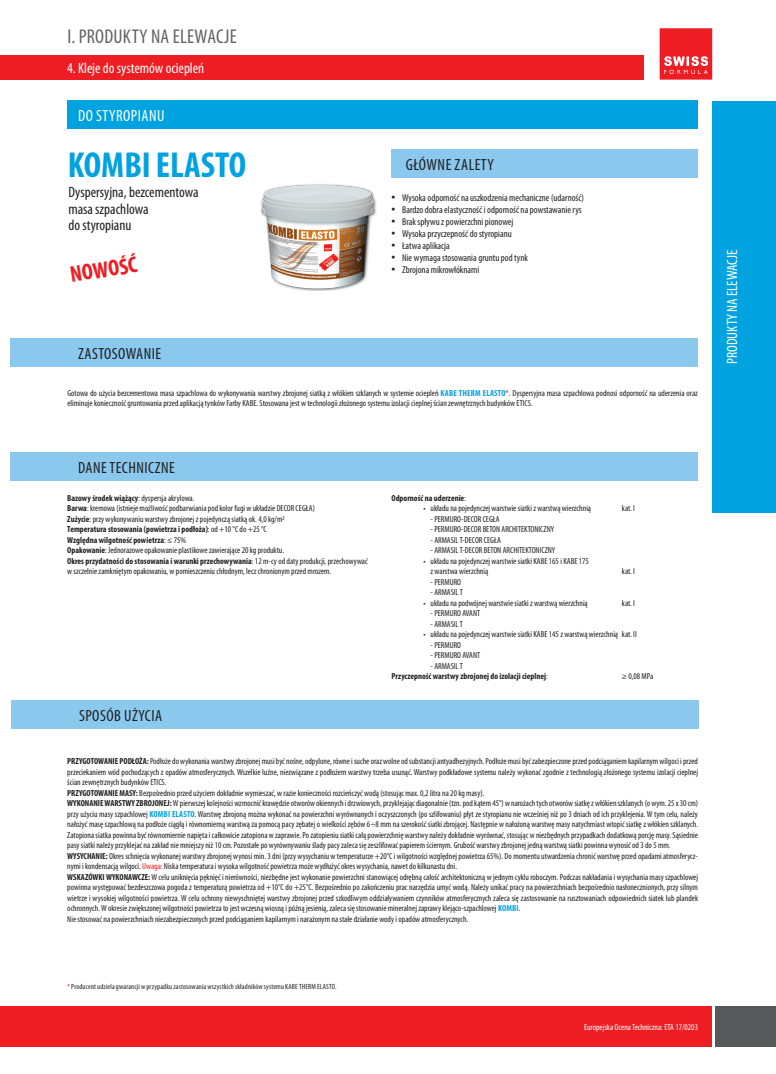
<style>
.page{position:relative;width:776px;height:1074px;background:#fff}
.page>*{position:absolute;margin:0;border:0;box-sizing:border-box;transform-origin:0 0}
.PRODUKT_elewacje{font:700 condensed 36.25px "Myriad Pro";color:#00a2df}
.t1{font:700 condensed 23px "Myriad Pro";color:#ee1d23}
.t2{font:condensed 20px "Myriad Pro";letter-spacing:.01em;color:#636366}
.tematy_prawa{font:condensed 16.25px "Myriad Pro";letter-spacing:.03em;color:#231f20}
.PODDZIAL{font:condensed 16.25px "Myriad Pro";letter-spacing:.03em;color:#fff}
.tematy_lewa{font:condensed 16.25px "Myriad Pro";letter-spacing:.03em;color:#231f20}
.tekst_wstepu{font:condensed 15px/16.2px "Myriad Pro";color:#231f20}
.DZIAŁ{font:condensed 15px "Myriad Pro";letter-spacing:-.005em;color:#fff}
.t3{font:condensed 10px "Myriad Pro";color:#231f20}
.justuj{font:condensed 8.75px/10.5px "Myriad Pro";color:#231f20}
.dane_techniczne{font:condensed 8.75px/10.5px "Myriad Pro";color:#231f20}
.dane_techniczne-2{font:700 condensed 8.75px "Myriad Pro";color:#231f20}
.aprobata{font:condensed 8.75px "Myriad Pro";color:#fff}
.przypiski_dol{font:condensed 7.5px "Myriad Pro";letter-spacing:.02em;color:#231f20}
.s1{font-size:15px}
.s2{font-weight:700;color:#00a2df}
.s3{color:#ee1d23}
.s4{font-weight:400}
.s5{font-weight:700}
</style>
<div class="page">
<div style="left:0;top:1006px;width:712px;height:40px;background:#ee1d23"></div>
<svg style="left:660px;top:28px;width:52px;height:52px;background:#ef373c"></svg>
<div style="left:0;top:55px;width:644px;height:25px;background:#ee1d23"></div>
<div style="left:716px;top:1006px;width:60px;height:40px;background:#57585a"></div>
<div style="left:712px;top:101px;width:64px;height:411px;background:#00a2df"></div>
<img style="left:261px;top:184px;width:116px;height:107px">
<div style="left:67px;top:100px;width:631px;height:29px;background:#00a2df"></div>
<div style="left:11px;top:338px;width:687px;height:29px;background:#8ac8ee"></div>
<div style="left:11px;top:452px;width:687px;height:29px;background:#8ac8ee"></div>
<div style="left:12px;top:700px;width:687px;height:28px;background:#8ac8ee"></div>
<div style="left:392px;top:149px;width:306px;height:29px;background:#8ac8ee"></div>
<h3 class="t2" style="left:68px;top:25px;width:171px">I. PRODUKTY NA ELEWACJE</h3>
<p class="DZIAŁ" style="left:67px;top:59px;width:138px">4. Kleje do systemów ociepleń</p>
<p class="PODDZIAL" style="left:78px;top:106px;width:88px">DO STYROPIANU</p>
<p class="PRODUKT_elewacje" style="left:68px;top:142px;width:180px">KOMBI ELASTO</p>
<p class="tekst_wstepu" style="left:68px;top:184px;width:132px">Dyspersyjna, bezcementowa masa szpachlowa<br>do styropianu</p>
<p class="t3" style="left:392px;top:192px;width:194px"><span class="s1">•</span> Wysoka odporność na uszkodzenia mechaniczne (udarność)</p>
<p class="tematy_lewa" style="left:406px;top:155px;width:90px">GŁÓWNE ZALETY</p>
<p class="t3" style="left:392px;top:204px;width:192px"><span class="s1">•</span> Bardzo dobra elastyczność i odporność na powstawanie rys</p>
<p class="t3" style="left:392px;top:216px;width:123px"><span class="s1">•</span> Brak spływu z powierzchni pionowej</p>
<p class="t3" style="left:392px;top:228px;width:122px"><span class="s1">•</span> Wysoka przyczepność do styropianu</p>
<p class="t3" style="left:392px;top:240px;width:60px"><span class="s1">•</span> Łatwa aplikacja</p>
<p class="t3" style="left:392px;top:252px;width:138px"><span class="s1">•</span> Nie wymaga stosowania gruntu pod tynk</p>
<p class="t3" style="left:392px;top:264px;width:89px"><span class="s1">•</span> Zbrojona mikrowłóknami</p>
<p class="t1" style="left:68px;top:260px;width:69px;rotate:-9deg">NOWOŚĆ</p>
<p class="tematy_prawa" style="left:78px;top:343px;width:85px">ZASTOSOWANIE</p>
<p class="justuj" style="left:67px;top:387px;width:632px">Gotowa do użycia bezcementowa masa szpachlowa do wykonywania warstwy zbrojonej siatką z włókien szklanych w systemie ociepleń <span class="s2">KABE THERM ELASTO</span><span class="s3">*</span>. Dyspersyjna masa szpachlowa podnosi odporność na uderzenia oraz eliminuje konieczność gruntowania przed aplikacją tynków Farby KABE. Stosowana jest w technologii złożonego systemu izolacji cieplnej ścian zewnętrznych budynków ETICS.</p>
<p class="tematy_prawa" style="left:78px;top:457px;width:98px">DANE TECHNICZNE</p>
<p class="dane_techniczne-2" style="left:67px;top:492px;width:129px">Bazowy środek wiążący<span class="s4">: dyspersja akrylowa.</span></p>
<p class="dane_techniczne" style="left:67px;top:503px;width:249px"><span class="s5">Barwa</span>: kremowa (istnieje możliwość podbarwiania pod kolor fugi w układzie DECOR CEGŁA)</p>
<p class="dane_techniczne" style="left:67px;top:513px;width:219px"><span class="s5">Zużycie</span>: przy wykonywaniu warstwy zbrojonej z pojedynczą siatką ok. 4,0 kg/m2</p>
<p class="dane_techniczne-2" style="left:67px;top:524px;width:201px">Temperatura stosowania (powietrza i podłoża)<span class="s4">: od +10 °C do +25 °C</span></p>
<p class="dane_techniczne-2" style="left:67px;top:534px;width:120px">Względna wilgotność powietrza<span class="s4">: ≤ 75%</span></p>
<p class="dane_techniczne" style="left:67px;top:545px;width:218px"><span class="s5">Opakowanie</span>: Jednorazowe opakowanie plastikowe zawierające 20 kg produktu.</p>
<p class="dane_techniczne" style="left:67px;top:555px;width:302px"><span class="s5">Okres przydatności do stosowania i warunki przechowywania</span>: 12 m-cy od daty produkcji, przechowywać w szczelnie zamkniętym opakowaniu, w pomieszczeniu chłodnym, lecz chronionym przed mrozem.</p>
<p class="tematy_prawa" style="left:79px;top:705px;width:85px">SPOSÓB UŻYCIA</p>
<p class="dane_techniczne-2" style="left:392px;top:492px;width:76px">Odporność na uderzenie<span class="s4">:</span></p>
<p class="justuj" style="left:423px;top:503px;width:169px">• układu na pojedynczej warstwie siatki z warstwą wierzchnią</p>
<p class="justuj" style="left:622px;top:503px;width:15px">kat. I</p>
<p class="justuj" style="left:431px;top:513px;width:71px">- PERMURO-DECOR CEGŁA</p>
<p class="justuj" style="left:431px;top:524px;width:125px">- PERMURO-DECOR BETON ARCHITEKTONICZNY</p>
<p class="justuj" style="left:431px;top:534px;width:72px">- ARMASIL T-DECOR CEGŁA</p>
<p class="justuj" style="left:431px;top:545px;width:126px">- ARMASIL T-DECOR BETON ARCHITEKTONICZNY</p>
<p class="justuj" style="left:431px;top:555px;width:160px;text-indent:-7px">• układu na pojedynczej warstwie siatki KABE 165 i KABE 175 z warstwa wierzchnią</p>
<p class="justuj" style="left:622px;top:566px;width:15px">kat. I</p>
<p class="justuj" style="left:431px;top:576px;width:32px">- PERMURO</p>
<p class="justuj" style="left:431px;top:587px;width:34px">- ARMASIL T</p>
<p class="justuj" style="left:423px;top:597px;width:166px">• układu na podwójnej warstwie siatki z warstwą wierzchnią</p>
<p class="justuj" style="left:622px;top:597px;width:15px">kat. I</p>
<p class="justuj" style="left:431px;top:608px;width:51px">- PERMURO AVANT</p>
<p class="justuj" style="left:431px;top:618px;width:34px">- ARMASIL T</p>
<p class="justuj" style="left:423px;top:629px;width:215px">• układu na pojedynczej warstwie siatki KABE 145 z warstwą wierzchnią kat. II</p>
<p class="justuj" style="left:431px;top:639px;width:32px">- PERMURO</p>
<p class="justuj" style="left:431px;top:650px;width:51px">- PERMURO AVANT</p>
<p class="justuj" style="left:431px;top:660px;width:34px">- ARMASIL T</p>
<p class="dane_techniczne-2" style="left:392px;top:671px;width:158px">Przyczepność warstwy zbrojonej do izolacji cieplnej<span class="s4">:</span></p>
<p class="dane_techniczne" style="left:622px;top:671px;width:33px">≥ 0,08 MPa</p>
<p class="justuj" style="left:67px;top:756px;width:632px;text-align:justify"><span class="s5">PRZYGOTOWANIE PODŁOŻA:</span> Podłoże do wykonania warstwy zbrojonej musi być nośne, odpylone, równe i suche oraz wolne od substancji antyadhezyjnych. Podłoże musi być zabezpieczone przed podciąganiem kapilarnym wilgoci i przed przeciekaniem wód pochodzących z opadów atmosferycznych. Wszelkie luźne, niezwiązane z podłożem warstwy trzeba usunąć. Warstwy podkładowe systemu należy wykonać zgodnie z technologią złożonego systemu izolacji cieplnej ścian zewnętrznych budynków ETICS.</p>
<p class="justuj" style="left:67px;top:787px;width:419px"><span class="s5">PRZYGOTOWANIE MASY:</span> Bezpośrednio przed użyciem dokładnie wymieszać, w razie konieczności rozcieńczyć wodą (stosując max. 0,2 litra na 20 kg masy).</p>
<p class="justuj" style="left:67px;top:798px;width:632px;text-align:justify"><span class="s5">WYKONANIE WARSTWY ZBROJONEJ:</span> W pierwszej kolejności wzmocnić krawędzie otworów okiennych i drzwiowych, przyklejając diagonalnie (tzn. pod kątem 45°) w narożach tych otworów siatkę z włókien szklanych (o wym. 25 x 30 cm) przy użyciu masy szpachlowej <span class="s2">KOMBI ELASTO</span>. Warstwę zbrojoną można wykonać na powierzchni wyrównanych i oczyszczonych (po szlifowaniu) płyt ze styropianu nie wcześniej niż po 3 dniach od ich przyklejenia. W tym celu, należy nałożyć masę szpachlową na podłoże ciągłą i równomierną warstwą za pomocą pacy zębatej o wielkości zębów 6÷8 mm na szerokość siatki zbrojącej. Następnie w nałożoną warstwę masy natychmiast wtopić siatkę z włókien szklanych.<br>Zatopiona siatka powinna być równomiernie napięta i całkowicie zatopiona w zaprawie. Po zatopieniu siatki całą powierzchnię warstwy należy dokładnie wyrównać, stosując w niezbędnych przypadkach dodatkową porcję masy. Sąsiednie pasy siatki należy przyklejać na zakład nie mniejszy niż 10 cm. Pozostałe po wyrównywaniu ślady pacy zaleca się zeszlifować papierem ściernym. Grubość warstwy zbrojonej jedną warstwą siatki powinna wynosić od 3 do 5 mm.</p>
<p class="justuj" style="left:67px;top:850px;width:632px"><span class="s5">WYSYCHANIE:</span> Okres schnięcia wykonanej warstwy zbrojonej wynosi min. 3 dni (przy wysychaniu w temperaturze +20°C i wilgotności względnej powietrza 65%). Do momentu utwardzenia chronić warstwę przed opadami atmosferycz&shy;nymi i kondensacją wilgoci. <span class="s3">Uwaga:</span> Niska temperatura i wysoka wilgotność powietrza może wydłużyć okres wysychania, nawet do kilkunastu dni.</p>
<p class="justuj" style="left:67px;top:871px;width:632px;text-align:justify"><span class="s5">WSKAZÓWKI WYKONAWCZE:</span> W celu uniknięcia pęknięć i nierówności, niezbędne jest wykonanie powierzchni stanowiącej odrębną całość architektoniczną w jednym cyklu roboczym. Podczas nakładania i wysychania masy szpachlowej powinna występować bezdeszczowa pogoda z temperaturą powietrza od +10°C do +25°C. Bezpośrednio po zakończeniu prac narzędzia umyć wodą. Należy unikać pracy na powierzchniach bezpośrednio nasłonecznionych, przy silnym wietrze i wysokiej wilgotności powietrza. W celu ochrony niewyschniętej warstwy zbrojonej przed szkodliwym oddziaływaniem czynników atmosferycznych zaleca się zastosowanie na rusztowaniach odpowiednich siatek lub plandek ochronnych. W okresie zwiększonej wilgotności powietrza to jest wczesną wiosną i późną jesienią, zaleca się stosowanie mineralnej zaprawy klejąco-szpachlowej <span class="s2">KOMBI</span>.</p>
<p class="justuj" style="left:67px;top:913px;width:403px">Nie stosować na powierzchniach niezabezpieczonych przed podciąganiem kapilarnym i narażonym na stałe działanie wody i opadów atmosferycznych.</p>
<p class="przypiski_dol" style="left:67px;top:982px;width:271px"><span class="s3">*</span> Producent udziela gwarancji w przypadku zastosowania wszystkich składników systemu KABE THERM ELASTO.</p>
<p class="aprobata" style="left:584px;top:1021px;width:115px">Europejska Ocena Techniczna: ETA 17/0203</p>
<h3 class="DZIAŁ" style="left:723px;top:363px;width:115px;rotate:-90deg">PRODUKTY NA ELEWACJE</h3>
</div>
